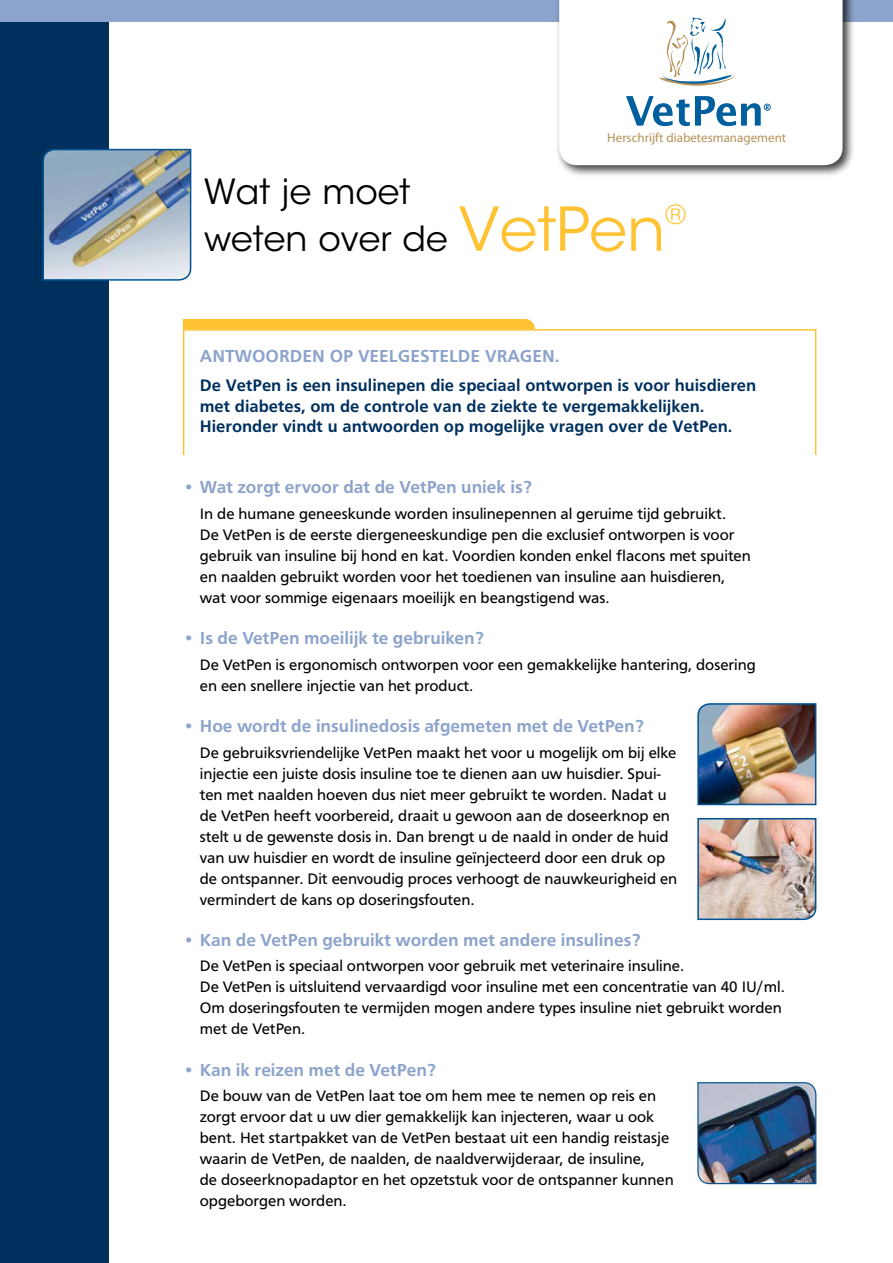
<style>
.page{position:relative;width:893px;height:1263px;background:#fff}
.page>*{position:absolute;margin:0;border:0;box-sizing:border-box;transform-origin:0 0}
.t1{font:34.5px/46.5px "ITC Avant Garde Std";color:#000}
.t2{font:26.25px "ITC Avant Garde Std";color:#fec232}
.t3{font:700 18px "F015";color:#8ca3cb}
.t4{font:700 17.25px/20.7px "F015";color:#00305e}
.t5{font:15.75px/21px "F015";color:#000}
.t6{font:13.05px "Myriad Pro";color:#b79257}
.s1{font-size:60px;color:#fec232}
</style>
<div class="page">
<div style="left:0;top:0;width:108px;height:1263px;background:#00305e"></div>
<svg style="left:182px;top:328px;width:635px;height:127px"></svg>
<div style="left:183px;top:319px;width:352px;height:10px;background:#fec232"></div>
<div style="left:0;top:0;width:893px;height:21px;background:#8ca3cb"></div>
<img style="left:42px;top:148px;width:150px;height:133px">
<div style="left:555px;top:0;width:300px;height:178px;background:#000;opacity:.75"></div>
<svg style="left:559px;top:0;width:284px;height:165px"></svg>
<svg style="left:658px;top:17px;width:77px;height:69px"></svg>
<svg style="left:626px;top:96px;width:145px;height:30px"></svg>
<img style="left:697px;top:703px;width:120px;height:103px">
<img style="left:697px;top:818px;width:120px;height:103px">
<img style="left:697px;top:1082px;width:120px;height:103px">
<p class="t6" style="left:607px;top:130px;width:180px">Herschrijft diabetesmanagement</p>
<h1 class="t1" style="left:204px;top:169px;width:463px">Wat je moet<br>weten over de <span class="s1">VetPen</span></h1>
<h2 class="t2" style="left:665px;top:198px;width:22px">®</h2>
<p class="t3" style="left:200px;top:345px;width:361px">Antwoorden op veelgestelde vragen.</p>
<p class="t4" style="left:200px;top:375px;width:558px">De VetPen is een insulinepen die speciaal ontworpen is voor huisdieren met diabetes, om de controle van de ziekte te vergemakkelijken.<br>Hieronder vindt u antwoorden op mogelijke vragen over de VetPen.</p>
<p class="t3" style="left:183px;top:477px;width:351px">• Wat zorgt ervoor dat de VetPen uniek is?</p>
<p class="t5" style="left:200px;top:503px;width:552px">In de humane geneeskunde worden insulinepennen al geruime tijd gebruikt.<br>De VetPen is de eerste diergeneeskundige pen die exclusief ontworpen is voor gebruik van insuline bij hond en kat. Voordien konden enkel flacons met spuiten en naalden gebruikt worden voor het toedienen van insuline aan huisdieren, wat voor sommige eigenaars moeilijk en beangstigend was.</p>
<p class="t3" style="left:183px;top:628px;width:303px">• Is de VetPen moeilijk te gebruiken?</p>
<p class="t5" style="left:200px;top:654px;width:557px">De VetPen is ergonomisch ontworpen voor een gemakkelijke hantering, dosering en een snellere injectie van het product.</p>
<p class="t3" style="left:183px;top:716px;width:463px">• Hoe wordt de insulinedosis afgemeten met de VetPen?</p>
<p class="t5" style="left:200px;top:742px;width:479px">De gebruiksvriendelijke VetPen maakt het voor u mogelijk om bij elke injectie een juiste dosis insuline toe te dienen aan uw huisdier. Spui&shy;ten met naalden hoeven dus niet meer gebruikt te worden. Nadat u de VetPen heeft voorbereid, draait u gewoon aan de doseerknop en stelt u de gewenste dosis in. Dan brengt u de naald in onder de huid van uw huisdier en wordt de insuline geïnjecteerd door een druk op de ontspanner. Dit eenvoudig proces verhoogt de nauwkeurigheid en vermindert de kans op doseringsfouten.</p>
<p class="t3" style="left:183px;top:930px;width:459px">• Kan de VetPen gebruikt worden met andere insulines?</p>
<p class="t5" style="left:200px;top:956px;width:586px">De VetPen is speciaal ontworpen voor gebruik met veterinaire insuline.<br>De VetPen is uitsluitend vervaardigd voor insuline met een concentratie van 40 IU/ml.<br>Om doseringsfouten te vermijden mogen andere types insuline niet gebruikt worden met de VetPen.</p>
<p class="t3" style="left:183px;top:1060px;width:255px">• Kan ik reizen met de VetPen?</p>
<p class="t5" style="left:200px;top:1086px;width:475px">De bouw van de VetPen laat toe om hem mee te nemen op reis en zorgt ervoor dat u uw dier gemakkelijk kan injecteren, waar u ook bent. Het startpakket van de VetPen bestaat uit een handig reistasje waarin de VetPen, de naalden, de naaldverwijderaar, de insuline,<br>de doseerknopadaptor en het opzetstuk voor de ontspanner kunnen opgeborgen worden.</p>
</div>
